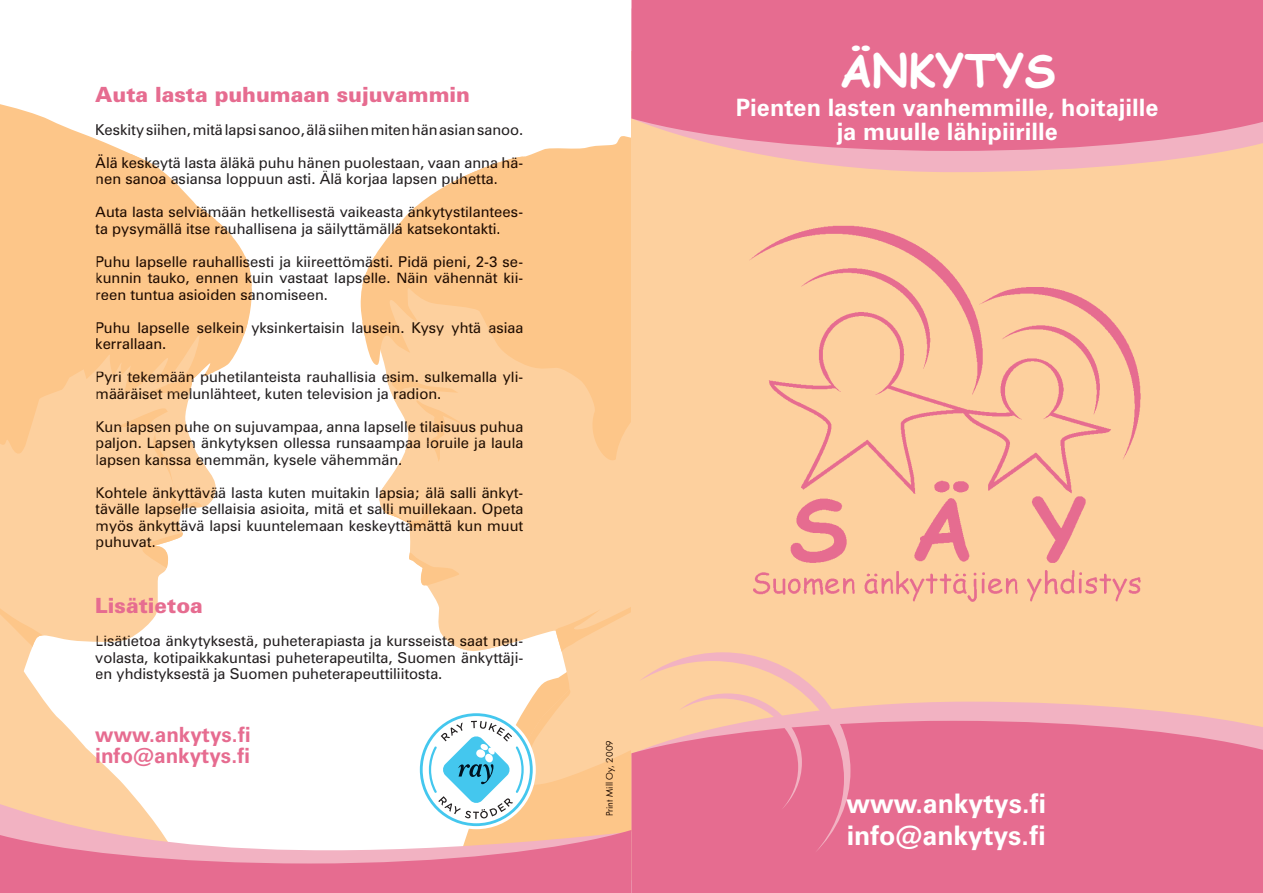
<style>
.page{position:relative;width:1263px;height:893px;background:#fff}
.page>*{position:absolute;margin:0;border:0;box-sizing:border-box;transform-origin:0 0}
.t1{font:700 45px "Comic Sans MS";color:#fff}
.t2{font:700 27px/32.4px "Zurich BT";color:#fff}
.t3{font:700 24px/24px "Zurich BT";color:#fff;text-align:center}
.t4{font:900 21px "Zurich BT";color:#e66c90}
.t5{font:700 21px/21px "Zurich BT";color:#e66c90}
.t6{font:15px/16.5px "Zurich BT";color:#231f20;text-align:justify}
.t7{font:15px "Zurich BT";color:#1f0b00}
.t8{font:9px "Futura";color:#1f0b00}
</style>
<div class="page">
<svg style="left:383px;top:466px;width:248px;height:170px;background:#fdd5a9"></svg>
<svg style="left:360px;top:136px;width:271px;height:330px;fill:#fdc689"></svg>
<svg style="left:0;top:454px;width:204px;height:182px;background:#fdd6aa"></svg>
<svg style="left:0;top:104px;width:252px;height:350px;fill:#fdc689"></svg>
<div style="left:631px;top:51px;width:632px;height:791px;background:#fdd09e"></div>
<svg style="left:745px;top:151px;width:480px;height:21px;fill:#f2b2c2"></svg>
<svg style="left:850px;top:702px;width:380px;height:19px;fill:#f2b2c2"></svg>
<div style="left:850px;top:721px;width:413px;height:172px;background:#e66c90"></div>
<img style="left:750px;top:225px;width:391px;height:377px">
<div style="left:631px;top:0;width:632px;height:151px;background:#e66c90"></div>
<svg style="left:95px;top:154px;width:428px;height:33px"></svg>
<svg style="left:388px;top:207px;width:135px;height:30px;background:#fdcb94"></svg>
<svg style="left:95px;top:207px;width:137px;height:30px;background:#fdcc95"></svg>
<div style="left:362px;top:256px;width:161px;height:30px;background:#fdc689"></div>
<div style="left:96px;top:256px;width:156px;height:44px;background:#fdc689"></div>
<svg style="left:362px;top:322px;width:161px;height:14px;background:#fdcc95"></svg>
<svg style="left:198px;top:322px;width:50px;height:14px"></svg>
<div style="left:96px;top:339px;width:69px;height:11px;background:#fdc689"></div>
<svg style="left:386px;top:372px;width:137px;height:30px;background:#fdd09e"></svg>
<svg style="left:96px;top:372px;width:119px;height:30px"></svg>
<svg style="left:405px;top:421px;width:118px;height:30px;background:#fdd09e"></svg>
<svg style="left:397px;top:460px;width:4px;height:8px"></svg>
<svg style="left:96px;top:421px;width:110px;height:47px;background:#fdd4a7"></svg>
<svg style="left:379px;top:487px;width:144px;height:47px;background:#fdd3a5"></svg>
<svg style="left:95px;top:487px;width:121px;height:63px"></svg>
<svg style="left:0;top:636px;width:850px;height:257px"></svg>
<h3 class="t4" style="left:95px;top:82px;width:376px">Auta lasta puhumaan sujuvammin</h3>
<p class="t6" style="left:95px;top:121px;width:430px">Keskity siihen, mitä lapsi sanoo, älä siihen miten hän asian sanoo.</p>
<p class="t6" style="left:95px;top:154px;width:430px">Älä keskeytä lasta äläkä puhu hänen puolestaan, vaan anna hä&shy;nen sanoa asiansa loppuun asti. Älä korjaa lapsen puhetta.</p>
<p class="t6" style="left:95px;top:204px;width:430px">Auta lasta selviämään hetkellisestä vaikeasta änkytystilantees&shy;ta pysymällä itse rauhallisena ja säilyttämällä katsekontakti.</p>
<p class="t6" style="left:95px;top:253px;width:430px">Puhu lapselle rauhallisesti ja kiireettömästi. Pidä pieni, 2-3 se&shy;kunnin tauko, ennen kuin vastaat lapselle. Näin vähennät kii&shy;reen tuntua asioiden sanomiseen.</p>
<p class="t6" style="left:95px;top:319px;width:430px">Puhu lapselle selkein yksinkertaisin lausein. Kysy yhtä asiaa</p>
<p class="t7" style="left:95px;top:335px;width:73px">kerrallaan.</p>
<p class="t6" style="left:95px;top:369px;width:430px">Pyri tekemään puhetilanteista rauhallisia esim. sulkemalla yli&shy;määräiset melunlähteet, kuten television ja radion.</p>
<p class="t6" style="left:95px;top:418px;width:430px">Kun lapsen puhe on sujuvampaa, anna lapselle tilaisuus puhua paljon. Lapsen änkytyksen ollessa runsaampaa loruile ja laula lapsen kanssa enemmän, kysele vähemmän.</p>
<p class="t6" style="left:95px;top:484px;width:430px">Kohtele änkyttävää lasta kuten muitakin lapsia; älä salli änkyt&shy;tävälle lapselle sellaisia asioita, mitä et salli muillekaan. Opeta myös änkyttävä lapsi kuuntelemaan keskeyttämättä kun muut puhuvat.</p>
<h3 class="t4" style="left:95px;top:593px;width:109px">Lisätietoa</h3>
<p class="t6" style="left:95px;top:633px;width:430px">Lisätietoa änkytyksestä, puheterapiasta ja kursseista saat neu&shy;volasta, kotipaikkakuntasi puheterapeutilta, Suomen änkyttäji&shy;en yhdistyksestä ja Suomen puheterapeuttiliitosta.</p>
<h3 class="t5" style="left:95px;top:724px;width:157px">www.ankytys.fi info@ankytys.fi</h3>
<p class="t8" style="left:604px;top:816px;width:78px;rotate:-90deg">Print Mill Oy, 2009</p>
<h1 class="t1" style="left:839px;top:37px;width:218px">ÄNKYTYS</h1>
<h3 class="t3" style="left:736px;top:95px;width:424px">Pienten lasten vanhemmille, hoitajille ja muulle lähipiirille</h3>
<h2 class="t2" style="left:846px;top:787px;width:201px">www.ankytys.fi info@ankytys.fi</h2>
</div>
